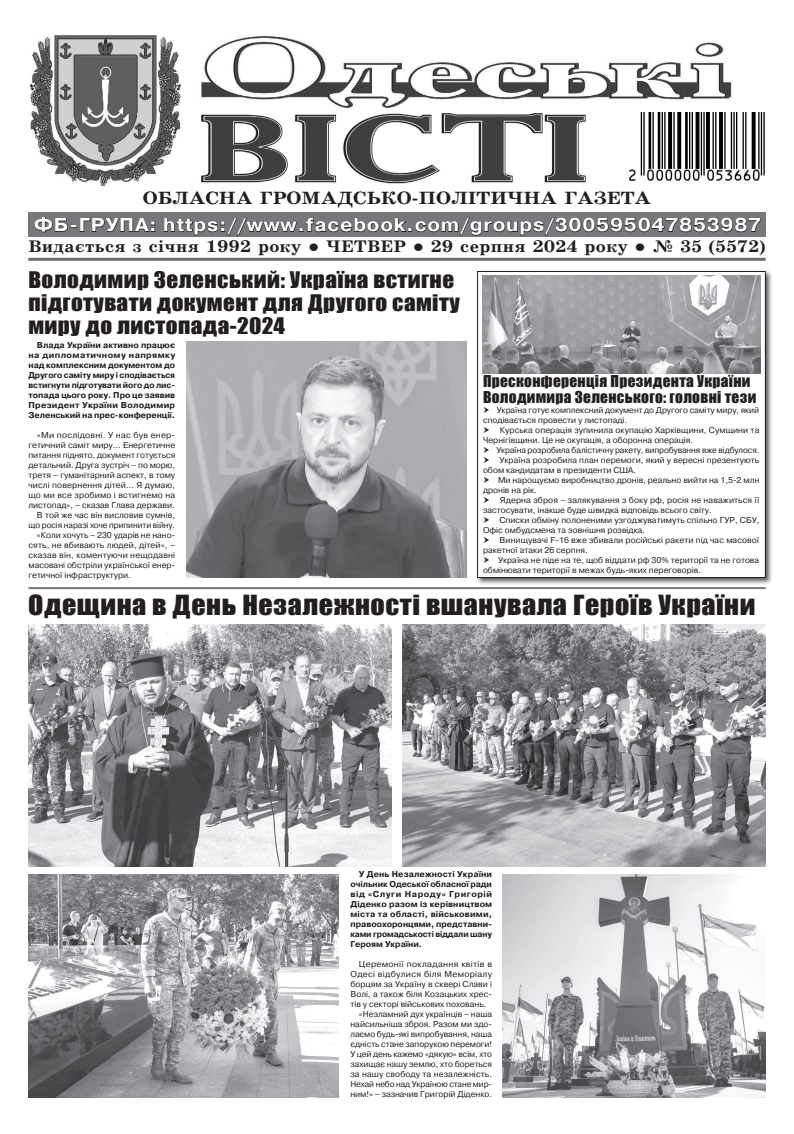
<style>
.page{position:relative;width:794px;height:1134px;background:#fff}
.page>*{position:absolute;margin:0;border:0;box-sizing:border-box;transform-origin:0 0}
.Заголовок_Основной{font:25.5px "Impact";letter-spacing:.02em;color:#231f20;scale:1.1 1}
.Заголовок_Основной-2{font:21px/23px "Impact";letter-spacing:.02em;color:#231f20;scale:1.1 1}
.Основной{font:700 18.7px "Pragmatica C";letter-spacing:.04em;color:#fff;scale:1.07 1}
.Основной-2{font:700 18px "School Book AC";color:#231f20;scale:1.15 1}
.Заголовок_Основной-3{font:700 17px "School Book AC";letter-spacing:.025em;color:#231f20;scale:1.09 1}
.Подзаг{font:15px/16px "Impact";letter-spacing:.02em;color:#231f20}
.Основной__без_сетки{font:8.5px/10px "Pragmatica C";color:#231f20}
.Основной__без_сетки-2{font:700 8.5px/10px "Pragmatica C";letter-spacing:-.005em;color:#231f20;text-align:justify}
</style>
<div class="page">
<hr style="left:28px;top:258px;width:737px;height:3px;background:#6c6d70">
<div style="left:28px;top:213px;width:737px;height:24px;background:#76787b"></div>
<img style="left:201px;top:35px;width:531px;height:74px">
<img style="left:29px;top:35px;width:152px;height:151px">
<svg style="left:34px;top:217px;width:121px;height:16px"></svg>
<svg style="left:164px;top:110px;width:597px;height:234px"></svg>
<img style="left:630px;top:112px;width:135px;height:70px">
<hr style="left:28px;top:587px;width:737px;height:2px;background:#76787b">
<div style="left:475px;top:269px;width:298px;height:316px;background:#231f20;opacity:.75"></div>
<div style="left:477px;top:271px;width:288px;height:306px;background:#fff"></div>
<div style="left:477px;top:271px;width:288px;height:307px;border:1px solid #231f20"></div>
<img style="left:187px;top:341px;width:279px;height:237px">
<img style="left:482px;top:276px;width:279px;height:97px">
<img style="left:403px;top:624px;width:362px;height:242px">
<img style="left:28px;top:624px;width:363px;height:242px">
<img style="left:503px;top:874px;width:262px;height:223px">
<img style="left:28px;top:874px;width:311px;height:223px">
<p class="Основной-2" style="left:143px;top:188px;width:444px">ОБЛАСНА ГРОМАДСЬКО-ПОЛІТИЧНА ГАЗЕТА</p>
<p class="Основной" style="left:34px;top:215px;width:681px">ФБ-ГРУПА: https://www.facebook.com/groups/300595047853987</p>
<p class="Заголовок_Основной-3" style="left:28px;top:237px;width:678px">Видається з січня 1992 року ● ЧЕТВЕР ● 29 серпня 2024 року ● № 35 (5572)</p>
<p class="Заголовок_Основной-2" style="left:28px;top:268px;width:394px">Володимир Зеленський: Україна встигне підготувати документ для Другого саміту миру до листопада-2024</p>
<p class="Основной__без_сетки-2" style="left:28px;top:340px;width:148px;text-indent:9px">Влада України активно працює на дипломатичному напрямку над комплексним документом до Другого саміту миру і сподівається встигнути підготувати його до лис&shy;топада цього року. Про це заявив Президент України Володимир Зеленський на прес-конференції.</p>
<p class="Основной__без_сетки" style="left:28px;top:430px;width:148px;text-align:justify;text-indent:9px">«Ми послідовні. У нас був енер&shy;гетичний саміт миру… Енергетичне питання піднято, документ готується детальний. Друга зустріч – по морю, третя – гуманітарний аспект, в тому числі повернення дітей… Я думаю, що ми все зробимо і встигнемо на листопад», – сказав Глава держави.</p>
<p class="Основной__без_сетки" style="left:28px;top:510px;width:148px;text-align:right">В той же час він висловив сумнів, що росія наразі хоче припинити війну.</p>
<p class="Основной__без_сетки" style="left:28px;top:530px;width:148px;text-align:justify;text-indent:9px">«Коли хочуть – 230 ударів не нано&shy;сять, не вбивають людей, дітей», – сказав він, коментуючи нещодавні масовані обстріли української енер&shy;гетичної інфраструктури.</p>
<p class="Подзаг" style="left:483px;top:373px;width:275px">Пресконференція Президента України<br>Володимира Зеленського: головні тези</p>
<p class="Основной__без_сетки" style="left:483px;top:405px;width:278px;text-indent:14px">Україна готує комплексний документ до Другого саміту миру, який сподівається провести у листопаді.</p>
<p class="Основной__без_сетки" style="left:483px;top:425px;width:278px;text-indent:17px">Курська операція зупинила окупацію Харківщини, Сумщини та<br>Чернігівщини. Це не окупація, а оборонна операція.</p>
<p class="Основной__без_сетки" style="left:496px;top:445px;width:264px">Україна розробила балістичну ракету, випробування вже відбулося.</p>
<p class="Основной__без_сетки" style="left:483px;top:455px;width:278px;text-indent:16px">Україна розробила план перемоги, який у вересні презентують обом кандидатам в президенти США.</p>
<p class="Основной__без_сетки" style="left:483px;top:475px;width:278px;text-indent:15px">Ми нарощуємо виробництво дронів, реально вийти на 1,5-2 млн дронів на рік.</p>
<p class="Основной__без_сетки" style="left:483px;top:495px;width:278px;text-indent:17px">Ядерна зброя – залякування з боку рф, росія не наважиться її застосувати, інакше буде швидка відповідь всього світу.</p>
<p class="Основной__без_сетки" style="left:483px;top:515px;width:278px;text-indent:16px">Списки обміну полоненими узгоджуватимуть спільно ГУР, СБУ,<br>Офіс омбудсмена та зовнішня розвідка.</p>
<p class="Основной__без_сетки" style="left:483px;top:535px;width:278px;text-indent:17px">Винищувачі F-16 вже збивали російські ракети під час масової ракетної атаки 26 серпня.</p>
<p class="Основной__без_сетки" style="left:483px;top:555px;width:278px;text-indent:15px">Україна не піде на те, щоб віддати рф 30% території та не готова обмінювати території в межах будь-яких переговорів.</p>
<p class="Заголовок_Основной" style="left:28px;top:585px;width:662px">Одещина в День Незалежності вшанувала Героїв України</p>
<p class="Основной__без_сетки-2" style="left:350px;top:869px;width:143px;text-indent:9px">У День Незалежності України очільник Одеської обласної ради від «Слуги Народу» Григорій Діденко разом із керівництвом міста та області, військовими, правоохоронцями, представни&shy;ками громадськості віддали шану Героям України.</p>
<p class="Основной__без_сетки" style="left:350px;top:959px;width:143px;text-align:justify;text-indent:9px">Церемонії покладання квітів в Одесі відбулися біля Меморіалу борцям за Україну в сквері Слави і Волі, а також біля Козацьких хрес&shy;тів у секторі військових поховань.</p>
<p class="Основной__без_сетки" style="left:350px;top:1009px;width:143px;text-align:justify;text-indent:9px">«Незламний дух українців – наша найсильніша зброя. Разом ми здо&shy;лаємо будь-які випробування, наша єдність стане запорукою перемоги!<br>У цей день кажемо «дякую» всім, хто захищає нашу землю, хто бореться за нашу свободу та незалежність.<br>Нехай небо над Україною стане мир&shy;ним!» – зазначив Григорій Діденко.</p>
</div>
